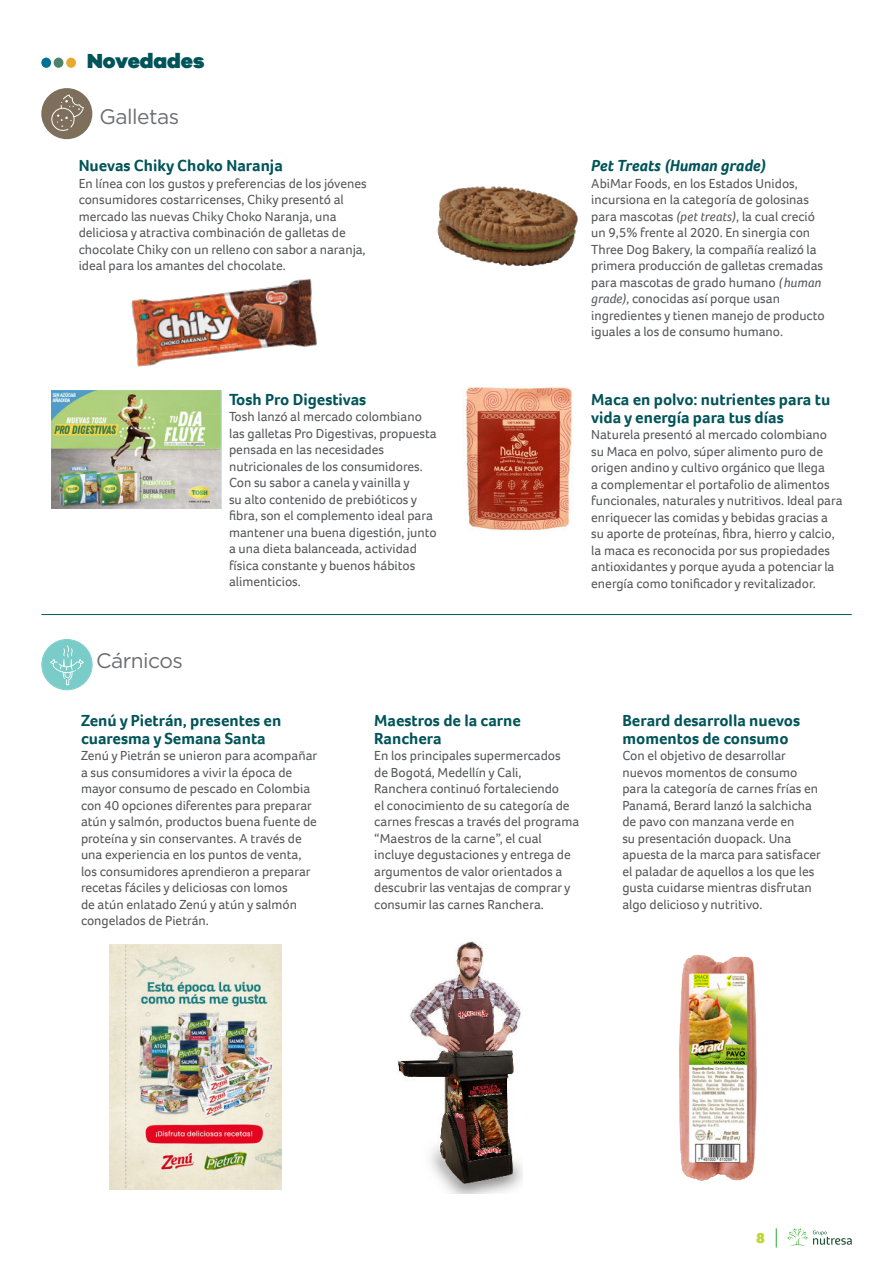
<style>
.page{position:relative;width:893px;height:1263px;background:#fff}
.page>*{position:absolute;margin:0;border:0;box-sizing:border-box;transform-origin:0 0}
.t1{font:21px "Gotham";letter-spacing:-.025em;color:#6d6e71}
.t2{font:900 21px "Galano Grotesque";color:#005459}
.t3{font:700 16.5px/18px "Foco";color:#005459}
.t4{font:italic 700 16.5px "Foco";letter-spacing:-.005em;color:#005459}
.t5{font:900 15px "Foco";color:#bed630}
.t6{font:13.5px/16.5px "Foco";color:#57585a}
.s1{font-style:italic}
</style>
<div class="page">
<svg style="left:787px;top:1228px;width:65px;height:18px"></svg>
<svg style="left:776px;top:1228px;width:1px;height:19px"></svg>
<div style="left:66px;top:58px;width:10px;height:10px;background:#e6ab2e;border-radius:50%"></div>
<div style="left:41px;top:58px;width:10px;height:10px;background:#007094;border-radius:50%"></div>
<div style="left:54px;top:58px;width:9px;height:10px;background:#4d826b;border-radius:50%"></div>
<img style="left:131px;top:278px;width:186px;height:89px">
<img style="left:437px;top:186px;width:141px;height:80px">
<img style="left:463px;top:387px;width:110px;height:144px">
<img style="left:51px;top:391px;width:170px;height:117px">
<img style="left:110px;top:945px;width:171px;height:245px">
<img style="left:679px;top:954px;width:78px;height:227px">
<img style="left:397px;top:941px;width:126px;height:252px">
<hr style="left:41px;top:614px;width:811px;height:1px;background:#005459">
<div style="left:42px;top:640px;width:50px;height:49px;background:#7accc8;border-radius:50%"></div>
<div style="left:41px;top:639px;width:51px;height:51px;border:1px solid #7accc8;border-radius:50%"></div>
<svg style="left:50px;top:645px;width:34px;height:40px"></svg>
<div style="left:41px;top:88px;width:51px;height:51px;background:#7e6f5d;border-radius:50%"></div>
<svg style="left:51px;top:95px;width:33px;height:36px"></svg>
<h1 class="t2" style="left:87px;top:49px;width:119px">Novedades</h1>
<h1 class="t1" style="left:99px;top:107px;width:81px">Galletas</h1>
<p class="t3" style="left:79px;top:157px;width:206px">Nuevas Chiky Choko Naranja</p>
<p class="t6" style="left:79px;top:175px;width:290px">En línea con los gustos y preferencias de los jóvenes consumidores costarricenses, Chiky presentó al mercado las nuevas Chiky Choko Naranja, una deliciosa y atractiva combinación de galletas de chocolate Chiky con un relleno con sabor a naranja, ideal para los amantes del chocolate.</p>
<p class="t3" style="left:229px;top:390px;width:139px">Tosh Pro Digestivas</p>
<p class="t6" style="left:229px;top:409px;width:209px">Tosh lanzó al mercado colombiano las galletas Pro Digestivas, propuesta pensada en las necesidades nutricionales de los consumidores.<br>Con su sabor a canela y vainilla y<br>su alto contenido de prebióticos y fibra, son el complemento ideal para mantener una buena digestión, junto a una dieta balanceada, actividad física constante y buenos hábitos alimenticios.</p>
<p class="t4" style="left:591px;top:159px;width:177px">Pet Treats (Human grade)</p>
<p class="t6" style="left:591px;top:175px;width:235px">AbiMar Foods, en los Estados Unidos, incursiona en la categoría de golosinas para mascotas <span class="s1">(pet treats)</span>, la cual creció un 9,5% frente al 2020. En sinergia con Three Dog Bakery, la compañía realizó la primera producción de galletas cremadas para mascotas de grado humano <span class="s1">(human grade),</span> conocidas así porque usan ingredientes y tienen manejo de producto iguales a los de consumo humano.</p>
<p class="t3" style="left:591px;top:390px;width:240px">Maca en polvo: nutrientes para tu vida y energía para tus días</p>
<p class="t6" style="left:591px;top:427px;width:253px">Naturela presentó al mercado colombiano su Maca en polvo, súper alimento puro de origen andino y cultivo orgánico que llega<br>a complementar el portafolio de alimentos funcionales, naturales y nutritivos. Ideal para enriquecer las comidas y bebidas gracias a su aporte de proteínas, fibra, hierro y calcio, la maca es reconocida por sus propiedades antioxidantes y porque ayuda a potenciar la energía como tonificador y revitalizador.</p>
<h1 class="t1" style="left:96px;top:651px;width:88px">Cárnicos</h1>
<p class="t3" style="left:81px;top:711px;width:202px">Zenú y Pietrán, presentes en cuaresma y Semana Santa</p>
<p class="t6" style="left:81px;top:747px;width:238px">Zenú y Pietrán se unieron para acompañar a sus consumidores a vivir la época de mayor consumo de pescado en Colombia con 40 opciones diferentes para preparar atún y salmón, productos buena fuente de proteína y sin conservantes. A través de una experiencia en los puntos de venta, los consumidores aprendieron a preparar recetas fáciles y deliciosas con lomos<br>de atún enlatado Zenú y atún y salmón congelados de Pietrán.</p>
<p class="t3" style="left:374px;top:711px;width:148px">Maestros de la carne<br>Ranchera</p>
<p class="t6" style="left:374px;top:747px;width:206px">En los principales supermercados<br>de Bogotá, Medellín y Cali,<br>Ranchera continuó fortaleciendo<br>el conocimiento de su categoría de carnes frescas a través del programa “Maestros de la carne”, el cual incluye degustaciones y entrega de argumentos de valor orientados a descubrir las ventajas de comprar y consumir las carnes Ranchera.</p>
<p class="t3" style="left:622px;top:711px;width:179px">Berard desarrolla nuevos momentos de consumo</p>
<p class="t6" style="left:622px;top:747px;width:200px">Con el objetivo de desarrollar nuevos momentos de consumo para la categoría de carnes frías en<br>Panamá, Berard lanzó la salchicha de pavo con manzana verde en<br>su presentación duopack. Una apuesta de la marca para satisfacer el paladar de aquellos a los que les gusta cuidarse mientras disfrutan algo delicioso y nutritivo.</p>
<p class="t5" style="left:756px;top:1228px;width:10px">8</p>
</div>
